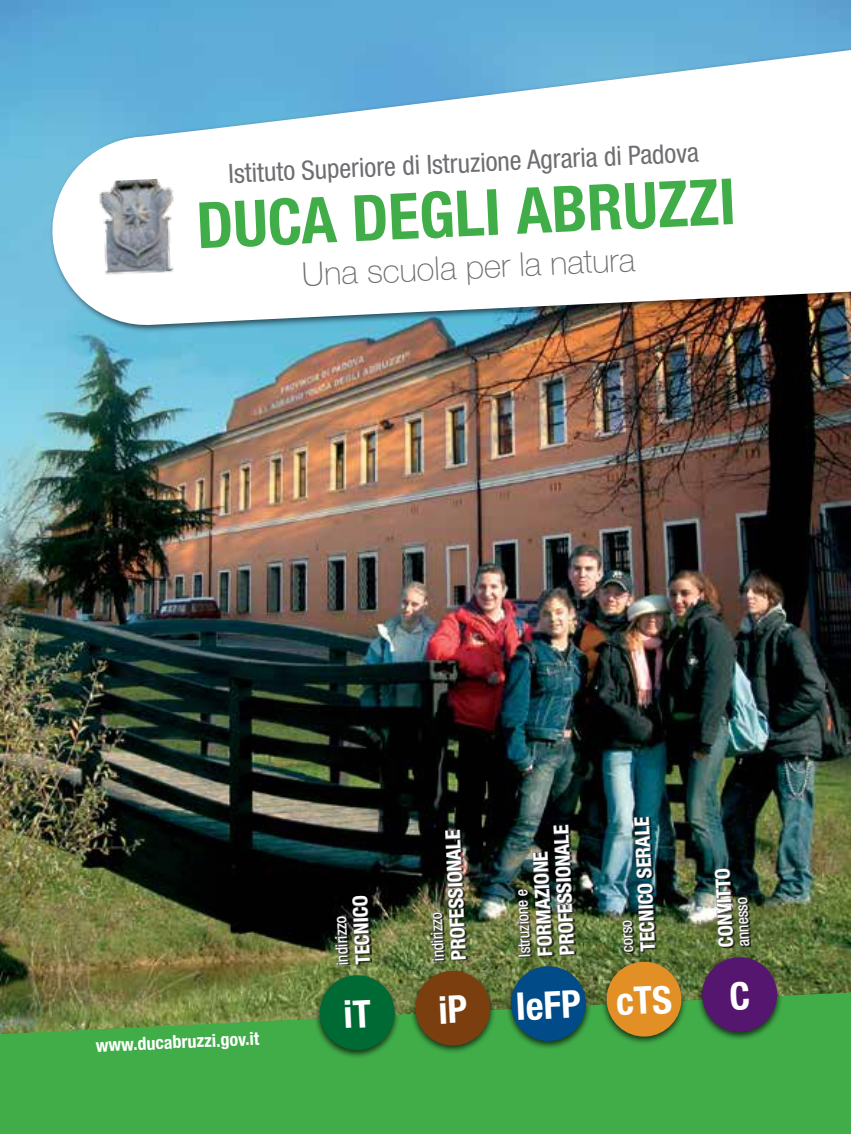
<style>
.page{position:relative;width:851px;height:1134px;background:#fff}
.page>*{position:absolute;margin:0;border:0;box-sizing:border-box;transform-origin:0 0}
.t1{font:700 condensed 64px "Helvetica Neue";color:#41ad49}
.t2{font:700 condensed 38.2px "Helvetica Neue";color:#fff}
.t3{font:100 32.8px "Helvetica Neue";color:#6d6e71}
.t4{font:condensed 26.6px "Helvetica Neue";color:#6d6e71}
.t5{font:700 condensed 20px/22px "Helvetica Neue";color:#fff}
.t6{font:700 condensed 18px "Helvetica Neue";color:#fff}
.t7{font:condensed 16px "Helvetica Neue";color:#fff}
</style>
<div class="page">
<img style="left:0;top:0;width:850px;height:992px">
<div style="left:49px;top:44px;width:801px;height:290px;background:#000;opacity:.6"></div>
<svg style="left:49px;top:46px;width:801px;height:282px"></svg>
<svg style="left:0;top:992px;width:850px;height:142px;fill:#41ad49"></svg>
<div style="left:600px;top:959px;width:87px;height:86px;background:#000;opacity:.7"></div>
<div style="left:314px;top:972px;width:86px;height:87px;background:#000;opacity:.7"></div>
<div style="left:409px;top:968px;width:87px;height:86px;background:#000;opacity:.7"></div>
<div style="left:505px;top:963px;width:86px;height:87px;background:#000;opacity:.7"></div>
<svg style="left:510px;top:965px;width:76px;height:77px"></svg>
<div style="left:696px;top:954px;width:86px;height:87px;background:#000;opacity:.7"></div>
<div style="left:624px;top:817px;width:32px;height:135px;background:#000;opacity:.75"></div>
<img style="left:622px;top:816px;width:33px;height:136px">
<div style="left:518px;top:825px;width:58px;height:132px;background:#000;opacity:.75"></div>
<img style="left:517px;top:824px;width:57px;height:132px">
<img style="left:97px;top:178px;width:83px;height:102px">
<svg style="left:605px;top:961px;width:77px;height:76px"></svg>
<img style="left:319px;top:896px;width:76px;height:155px">
<img style="left:414px;top:829px;width:77px;height:217px">
<img style="left:701px;top:868px;width:76px;height:165px">
<h3 class="t4" style="left:228px;top:160px;width:472px;rotate:-3deg">Istituto Superiore di Istruzione Agraria di Padova</h3>
<h1 class="t1" style="left:194px;top:189px;width:541px;rotate:-3deg">Duca degli Abruzzi</h1>
<h3 class="t3" style="left:301px;top:257px;width:334px;rotate:-3deg">Una scuola per la natura</h3>
<p class="t6" style="left:95px;top:1035px;width:165px;rotate:-3deg">www.ducabruzzi.gov.it</p>
<p class="t5" style="left:352px;top:965px;width:70px;rotate:-93deg">TEC NICO</p>
<p class="t7" style="left:333px;top:965px;width:50px;rotate:-93deg">indirizzo</p>
<p class="t5" style="left:444px;top:888px;width:40px;rotate:-93deg">I ALE</p>
<p class="t5" style="left:447px;top:960px;width:102px;rotate:-93deg">PROFESS ON</p>
<p class="t7" style="left:429px;top:961px;width:50px;rotate:-93deg">indirizzo</p>
<p class="t5" style="left:552px;top:883px;width:40px;rotate:-93deg">I ALE</p>
<p class="t5" style="left:534px;top:957px;width:106px;rotate:-93deg">FORMAZI ONE<br>PROFESS ON</p>
<p class="t7" style="left:515px;top:957px;width:70px;rotate:-93deg">Istruzione e</p>
<h2 class="t2" style="left:514px;top:983px;width:67px;rotate:-3deg">IeFP</h2>
<p class="t5" style="left:637px;top:952px;width:96px;rotate:-93deg">TEC NIC O SERALE</p>
<p class="t7" style="left:618px;top:953px;width:34px;rotate:-93deg">corso</p>
<p class="t5" style="left:715px;top:948px;width:81px;rotate:-93deg">CONVITTO</p>
<p class="t7" style="left:734px;top:947px;width:51px;rotate:-93deg">annesso</p>
</div>
